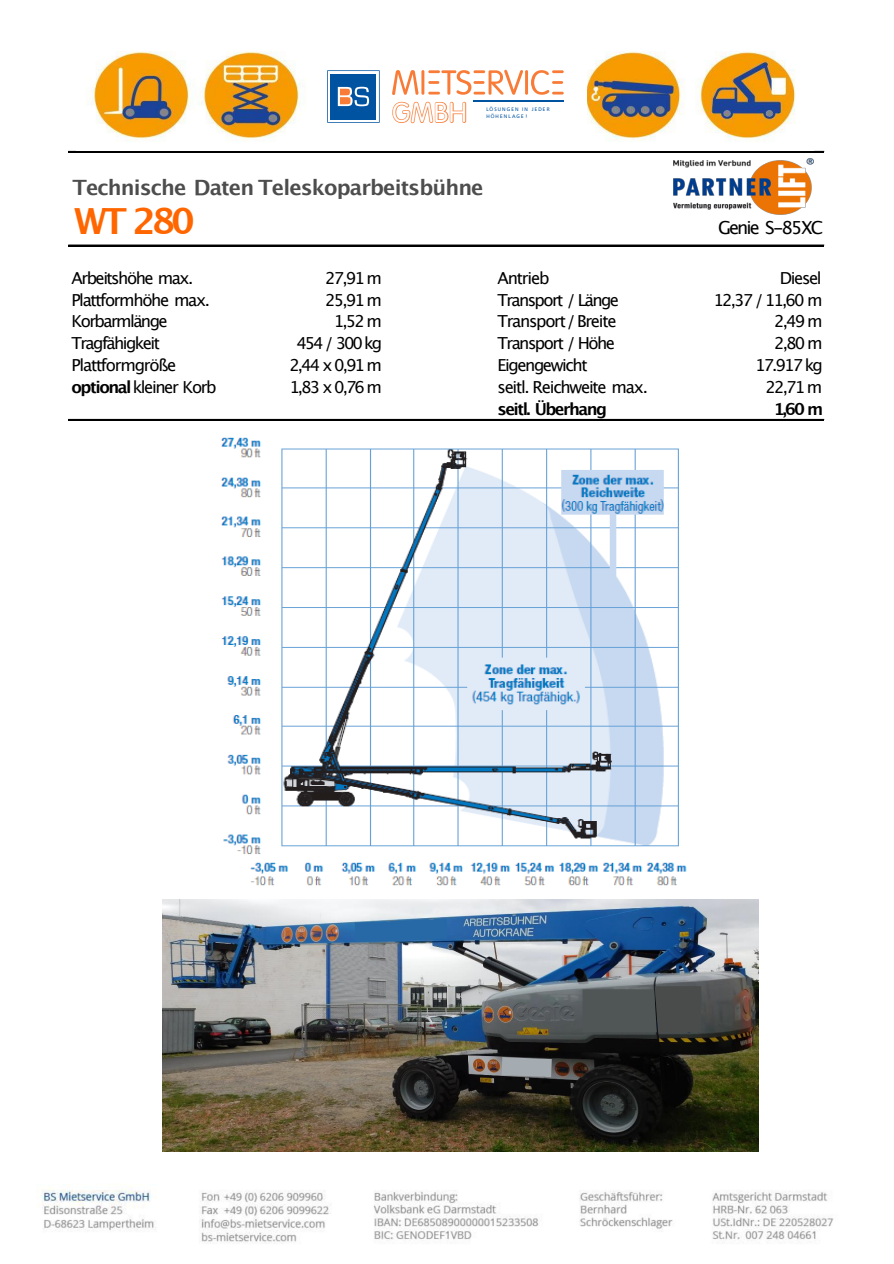
<style>
.page{position:relative;width:894px;height:1264px;background:#fff}
.page>*{position:absolute;margin:0;border:0;box-sizing:border-box;transform-origin:0 0}
.t1{font:700 36px "Lucida Grande";color:#f60}
.t2{font:27px "VAG Rounded Lt Normal";color:#fff}
.t3{font:700 21px "Lucida Grande";letter-spacing:-.04em;color:#4d4d4d}
.t4{font:18px "Lucida Grande";letter-spacing:-.105em;color:#000}
.t5{font:16.5px "Lucida Grande";letter-spacing:-.09em;color:#000}
.t6{font:700 16.5px "Lucida Grande";letter-spacing:-.09em;color:#000}
.t7{font:16.5px "Lucida Grande";letter-spacing:-.07em;color:#000}
.t8{font:4.95px/7.2px "Frutiger BSK";letter-spacing:.24em;color:#0053a0}
.s1{font-weight:700}
</style>
<div class="page">
<hr style="left:69px;top:151px;width:754px;height:2px;background:#000">
<hr style="left:69px;top:245px;width:754px;height:1px;background:#000">
<hr style="left:69px;top:419px;width:754px;height:2px;background:#000">
<img style="left:673px;top:158px;width:140px;height:57px">
<img style="left:88px;top:51px;width:708px;height:91px">
<img style="left:221px;top:437px;width:466px;height:449px">
<img style="left:162px;top:899px;width:596px;height:252px">
<svg style="left:355px;top:918px;width:92px;height:24px;background:#3471a8"></svg>
<svg style="left:501px;top:1057px;width:50px;height:20px"></svg>
<img style="left:42px;top:1184px;width:792px;height:60px">
<div style="left:318px;top:42px;width:268px;height:108px;background:#fff"></div>
<svg style="left:327px;top:70px;width:52px;height:53px"></svg>
<hr style="left:421px;top:70px;width:3px;height:25px;background:#f87c37;border-radius:2px">
<svg style="left:392px;top:70px;width:26px;height:25px"></svg>
<svg style="left:428px;top:70px;width:135px;height:25px"></svg>
<svg style="left:392px;top:102px;width:74px;height:21px"></svg>
<hr style="left:473px;top:101px;width:90px;height:1px;background:#0053a0">
<svg style="left:582px;top:986px;width:119px;height:46px;background:#4e5353"></svg>
<h2 class="t2" style="left:392px;top:101px;width:76px">GMBH</h2>
<p class="t8" style="left:486px;top:106px;width:65px">LÖSUNGEN IN JEDER<br>HÖHENLAGE !</p>
<p class="t3" style="left:72px;top:178px;width:412px">Technische Daten Teleskoparbeitsbühne</p>
<h1 class="t1" style="left:74px;top:206px;width:122px">WT 280</h1>
<p class="t4" style="left:717px;top:220px;width:107px">Genie S-85XC</p>
<p class="t5" style="left:71px;top:271px;width:123px">Arbeitshöhe max.</p>
<p class="t5" style="left:325px;top:271px;width:58px">27,91 m</p>
<p class="t7" style="left:497px;top:271px;width:53px">Antrieb</p>
<p class="t5" style="left:779px;top:271px;width:43px">Diesel</p>
<p class="t5" style="left:71px;top:293px;width:140px">Plattformhöhe max.</p>
<p class="t5" style="left:325px;top:293px;width:58px">25,91 m</p>
<p class="t5" style="left:497px;top:293px;width:123px">Transport / Länge</p>
<p class="t5" style="left:713px;top:293px;width:111px">12,37 / 11,60 m</p>
<p class="t5" style="left:71px;top:314px;width:98px">Korbarmlänge</p>
<p class="t5" style="left:333px;top:314px;width:50px">1,52 m</p>
<p class="t5" style="left:497px;top:314px;width:120px">Transport/ Breite</p>
<p class="t5" style="left:773px;top:314px;width:50px">2,49 m</p>
<p class="t5" style="left:71px;top:336px;width:90px">Tragfähigkeit</p>
<p class="t5" style="left:296px;top:336px;width:87px">454 / 300 kg</p>
<p class="t5" style="left:497px;top:336px;width:119px">Transport / Höhe</p>
<p class="t5" style="left:773px;top:336px;width:50px">2,80 m</p>
<p class="t5" style="left:71px;top:358px;width:106px">Plattformgröße</p>
<p class="t5" style="left:289px;top:358px;width:94px">2,44 x 0,91 m</p>
<p class="t5" style="left:497px;top:358px;width:92px">Eigengewicht</p>
<p class="t5" style="left:755px;top:358px;width:69px">17.917 kg</p>
<p class="t5" style="left:71px;top:380px;width:146px"><span class="s1">optional</span>kleiner Korb</p>
<p class="t5" style="left:289px;top:380px;width:94px">1,83 x 0,76 m</p>
<p class="t5" style="left:497px;top:380px;width:152px">seitl. Reichweite max.</p>
<p class="t5" style="left:765px;top:380px;width:58px">22,71 m</p>
<p class="t6" style="left:497px;top:402px;width:111px">seitl. Überhang</p>
<p class="t6" style="left:773px;top:402px;width:51px">1,60 m</p>
</div>
